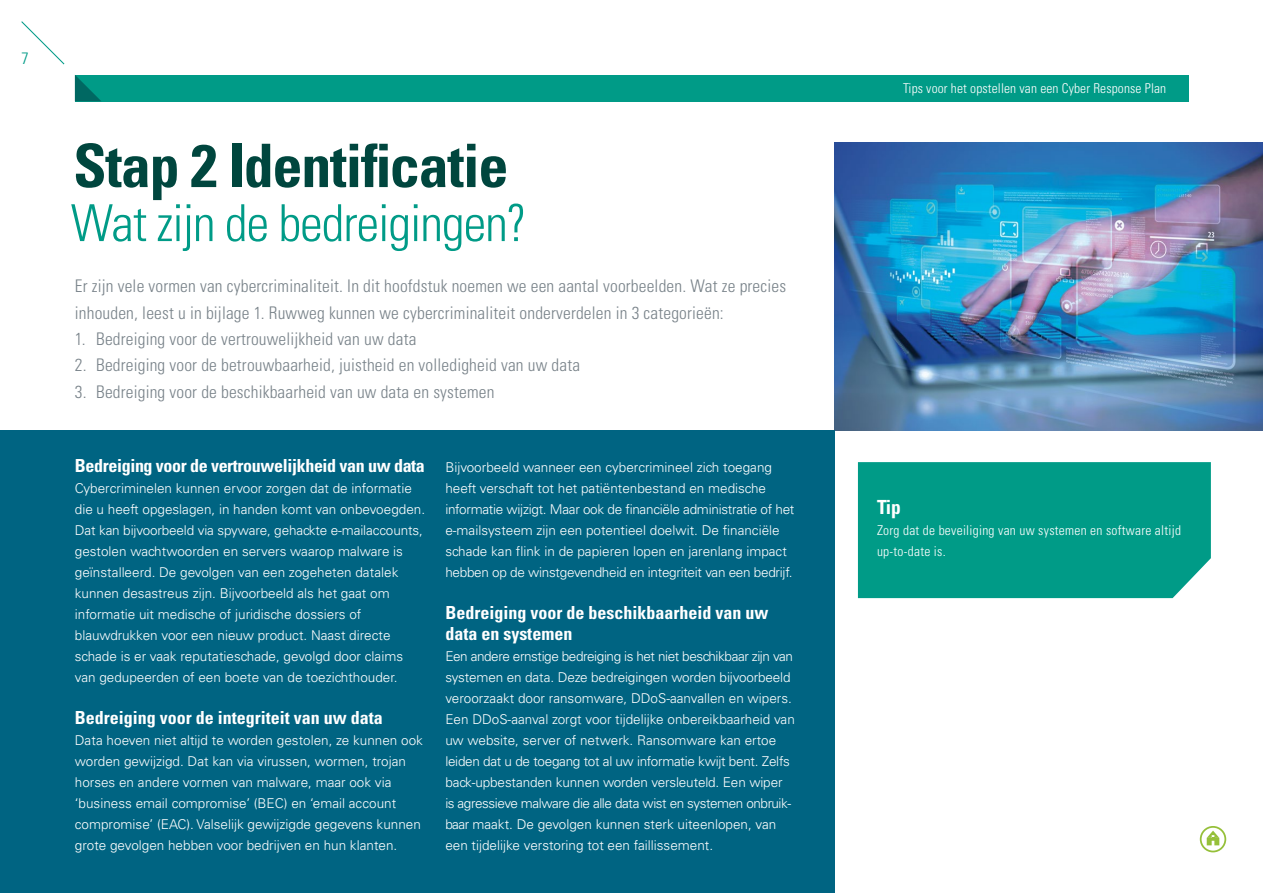
<style>
.page{position:relative;width:1263px;height:893px;background:#fff}
.page>*{position:absolute;margin:0;border:0;box-sizing:border-box;transform-origin:0 0}
.t1{font:700 condensed 60px "Univers LT Std";letter-spacing:-.02em;color:#00463e}
.t2{font:300 condensed 51px "Univers LT Std";letter-spacing:-.02em;color:#009b87}
.t3{font:700 condensed 19.5px "Univers LT Std";color:#fff}
.t4{font:700 condensed 18px/21px "Univers LT Std";color:#fff}
.t5{font:700 condensed 18px "Univers LT Std";letter-spacing:-.02em;color:#fff}
.t6{font:300 condensed 17.4px/26.2px "Univers LT Std";letter-spacing:.01em;color:#788289}
.t7{font:300 condensed 16.5px "Univers LT Std";color:#009b87}
.t8{font:300 13.5px/21px "Univers LT Std";color:#fff}
.t9{font:300 condensed 13.5px/21px "Univers LT Std";letter-spacing:.02em;color:#fff}
</style>
<div class="page">
<div style="left:75px;top:75px;width:1113px;height:26px;background:#009b87"></div>
<svg style="left:75px;top:75px;width:26px;height:26px"></svg>
<svg style="left:21px;top:21px;width:44px;height:44px"></svg>
<img style="left:834px;top:142px;width:429px;height:288px">
<div style="left:0;top:430px;width:834px;height:463px;background:#006482"></div>
<div style="left:858px;top:462px;width:353px;height:136px;background:#009b87"></div>
<svg style="left:1207px;top:831px;width:12px;height:14px"></svg>
<div style="left:1200px;top:826px;width:26px;height:26px;border:2px solid #96c03a;border-radius:50%"></div>
<p class="t7" style="left:22px;top:48px;width:9px">7</p>
<h1 class="t1" style="left:73px;top:129px;width:437px">Stap 2 Identificatie</h1>
<h2 class="t2" style="left:71px;top:192px;width:457px">Wat zijn de bedreigingen?</h2>
<p class="t6" style="left:75px;top:273px;width:713px">Er zijn vele vormen van cybercriminaliteit. In dit hoofdstuk noemen we een aantal voorbeelden. Wat ze precies inhouden, leest u in bijlage 1. Ruwweg kunnen we cybercriminaliteit onderverdelen in 3 categorieën:</p>
<p class="t6" style="left:75px;top:326px;width:343px">1. Bedreiging voor de vertrouwelijkheid van uw data</p>
<p class="t6" style="left:75px;top:352px;width:507px">2. Bedreiging voor de betrouwbaarheid, juistheid en volledigheid van uw data</p>
<p class="t6" style="left:75px;top:378px;width:421px">3. Bedreiging voor de beschikbaarheid van uw data en systemen</p>
<h3 class="t5" style="left:75px;top:455px;width:352px">Bedreiging voor de vertrouwelijkheid van uw data</h3>
<p class="t8" style="left:75px;top:478px;width:352px">Cybercriminelen kunnen ervoor zorgen dat de informatie die u heeft opgeslagen, in handen komt van onbevoegden.<br>Dat kan bijvoorbeeld via spyware, gehackte e-mailaccounts, gestolen wachtwoorden en servers waarop malware is geïnstalleerd. De gevolgen van een zogeheten datalek kunnen desastreus zijn. Bijvoorbeeld als het gaat om informatie uit medische of juridische dossiers of blauwdrukken voor een nieuw product. Naast directe schade is er vaak reputatieschade, gevolgd door claims van gedupeerden of een boete van de toezichthouder.</p>
<h3 class="t4" style="left:75px;top:707px;width:309px">Bedreiging voor de integriteit van uw data</h3>
<p class="t8" style="left:75px;top:730px;width:350px">Data hoeven niet altijd te worden gestolen, ze kunnen ook worden gewijzigd. Dat kan via virussen, wormen, trojan horses en andere vormen van malware, maar ook via ‘business email compromise’ (BEC) en ‘email account compromise’ (EAC). Valselijk gewijzigde gegevens kunnen grote gevolgen hebben voor bedrijven en hun klanten.</p>
<p class="t8" style="left:445px;top:457px;width:351px">Bijvoorbeeld wanneer een cybercrimineel zich toegang heeft verschaft tot het patiëntenbestand en medische informatie wijzigt. Maar ook de financiële administratie of het e-mailsysteem zijn een potentieel doelwit. De financiële schade kan flink in de papieren lopen en jarenlang impact hebben op de winstgevendheid en integriteit van een bedrijf.</p>
<h3 class="t4" style="left:445px;top:602px;width:324px">Bedreiging voor de beschikbaarheid van uw data en systemen</h3>
<p class="t8" style="left:445px;top:646px;width:351px">Een andere ernstige bedreiging is het niet beschikbaar zijn van systemen en data. Deze bedreigingen worden bijvoorbeeld veroorzaakt door ransomware, DDoS-aanvallen en wipers.<br>Een DDoS-aanval zorgt voor tijdelijke onbereikbaarheid van uw website, server of netwerk. Ransomware kan ertoe leiden dat u de toegang tot al uw informatie kwijt bent. Zelfs back-upbestanden kunnen worden versleuteld. Een wiper is agressieve malware die alle data wist en systemen onbruik&shy;baar maakt. De gevolgen kunnen sterk uiteenlopen, van een tijdelijke verstoring tot een faillissement.</p>
<p class="t9" style="left:903px;top:77px;width:265px">Tips voor het opstellen van een Cyber Response Plan</p>
<h3 class="t3" style="left:877px;top:495px;width:25px">Tip</h3>
<p class="t9" style="left:877px;top:520px;width:305px">Zorg dat de beveiliging van uw systemen en software altijd up-to-date is.</p>
</div>
